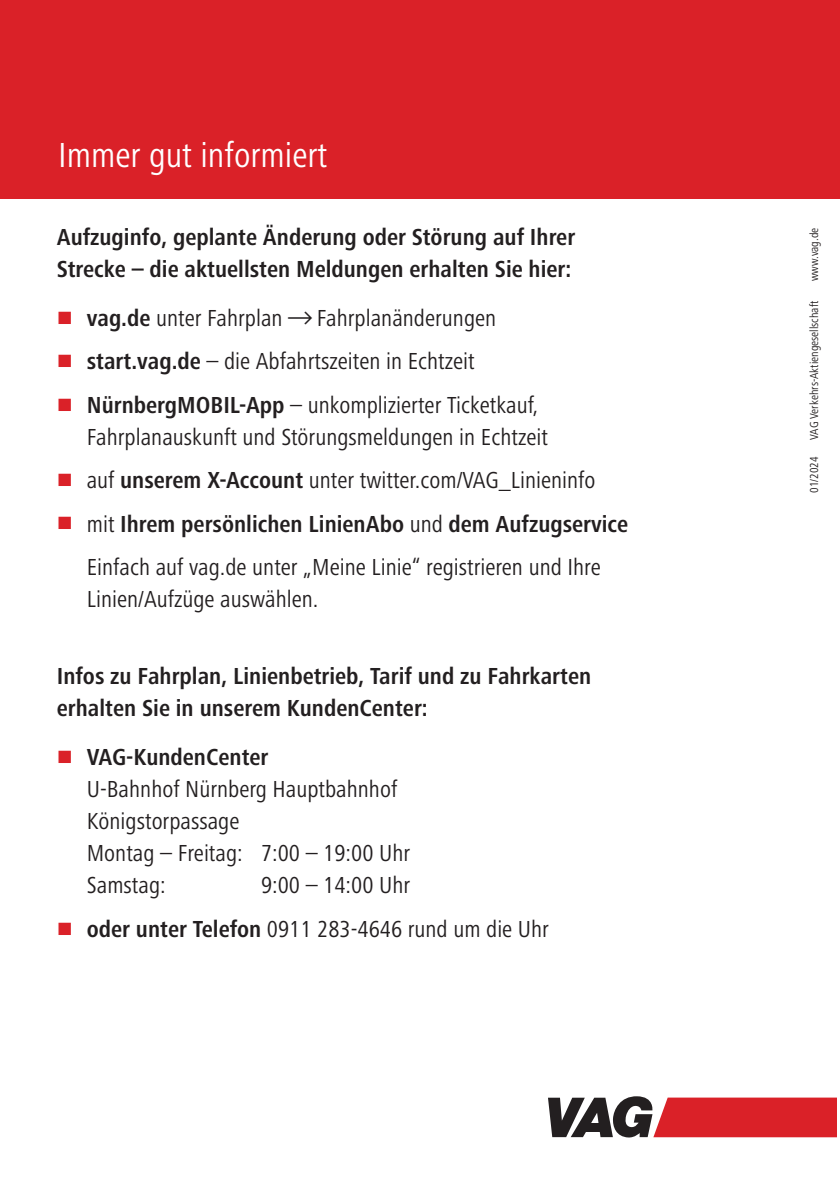
<style>
.page{position:relative;width:840px;height:1191px;background:#fff}
.page>*{position:absolute;margin:0;border:0;box-sizing:border-box;transform-origin:0 0}
.t1{font:condensed 36px "Frutiger Next LTW1 G";color:#fff}
.t2{font:condensed 24px/32px "Frutiger Next LTW1 G";color:#231f20}
.t3{font:700 condensed 24px/32px "Frutiger Next LTW1 G";color:#231f20}
.t4{font:condensed 12px "Frutiger Next LTW1 G";color:#231f20}
.s1{font-family:"Adobe Myungjo Std";font-weight:500;font-stretch:normal;font-size:16px;color:#da2128}
.s2{font-weight:700}
</style>
<div class="page">
<div style="left:0;top:0;width:839px;height:198px;background:#da2128"></div>
<svg style="left:548px;top:1096px;width:287px;height:41px"></svg>
<h1 class="t1" style="left:58px;top:140px;width:270px">Immer gut informiert</h1>
<p class="t3" style="left:57px;top:221px;width:519px">Aufzuginfo, geplante Änderung oder Störung auf Ihrer<br>Strecke – die aktuellsten Meldungen erhalten Sie hier:</p>
<p class="t2" style="left:57px;top:304px;width:227px"><span class="s1">■</span> <span class="s2">vag.de</span> unter Fahrplan</p>
<p class="t2" style="left:316px;top:304px;width:181px">Fahrplanänderungen</p>
<p class="t2" style="left:57px;top:347px;width:419px"><span class="s1">■</span> <span class="s2">start.vag.de</span> – die Abfahrtszeiten in Echtzeit</p>
<p class="t2" style="left:87px;top:391px;width:462px;text-indent:-30px"><span class="s1">■</span> <span class="s2">NürnbergMOBIL-App</span> – unkomplizierter Ticketkauf,<br>Fahrplanauskunft und Störungsmeldungen in Echtzeit</p>
<p class="t2" style="left:57px;top:466px;width:540px"><span class="s1">■</span> auf <span class="s2">unserem X-Account</span> unter twitter.com/VAG_Linieninfo</p>
<p class="t2" style="left:57px;top:504px;width:572px;line-height:43.4px;text-align:center"><span class="s1">■</span> mit <span class="s2">Ihrem persönlichen LinienAbo</span> und <span class="s2">dem Aufzugservice<br></span>Einfach auf vag.de unter „Meine Linie“ registrieren und Ihre</p>
<p class="t2" style="left:87px;top:585px;width:233px">Linien/Aufzüge auswählen.</p>
<p class="t3" style="left:57px;top:661px;width:535px">Infos zu Fahrplan, Linienbetrieb, Tarif und zu Fahrkarten erhalten Sie in unserem KundenCenter:</p>
<p class="t2" style="left:87px;top:743px;width:325px;text-indent:-30px"><span class="s1">■</span> <span class="s2">VAG-KundenCenter<br></span>U-Bahnhof Nürnberg Hauptbahnhof<br>Königstorpassage<br>Montag – Freitag: 7:00 – 19:00 Uhr<br>Samstag:</p>
<p class="t2" style="left:261px;top:871px;width:151px">9:00 – 14:00 Uhr</p>
<p class="t2" style="left:57px;top:914px;width:493px"><span class="s1">■</span> <span class="s2">oder unter Telefon</span> 0911 283-4646 rund um die Uhr</p>
<p class="t4" style="left:808px;top:281px;width:55px;rotate:-90deg">www.vag.de</p>
<p class="t4" style="left:808px;top:440px;width:140px;rotate:-90deg">VAG Verkehrs-Aktiengesellschaft</p>
<p class="t4" style="left:808px;top:493px;width:38px;rotate:-90deg">01/2024</p>
</div>
